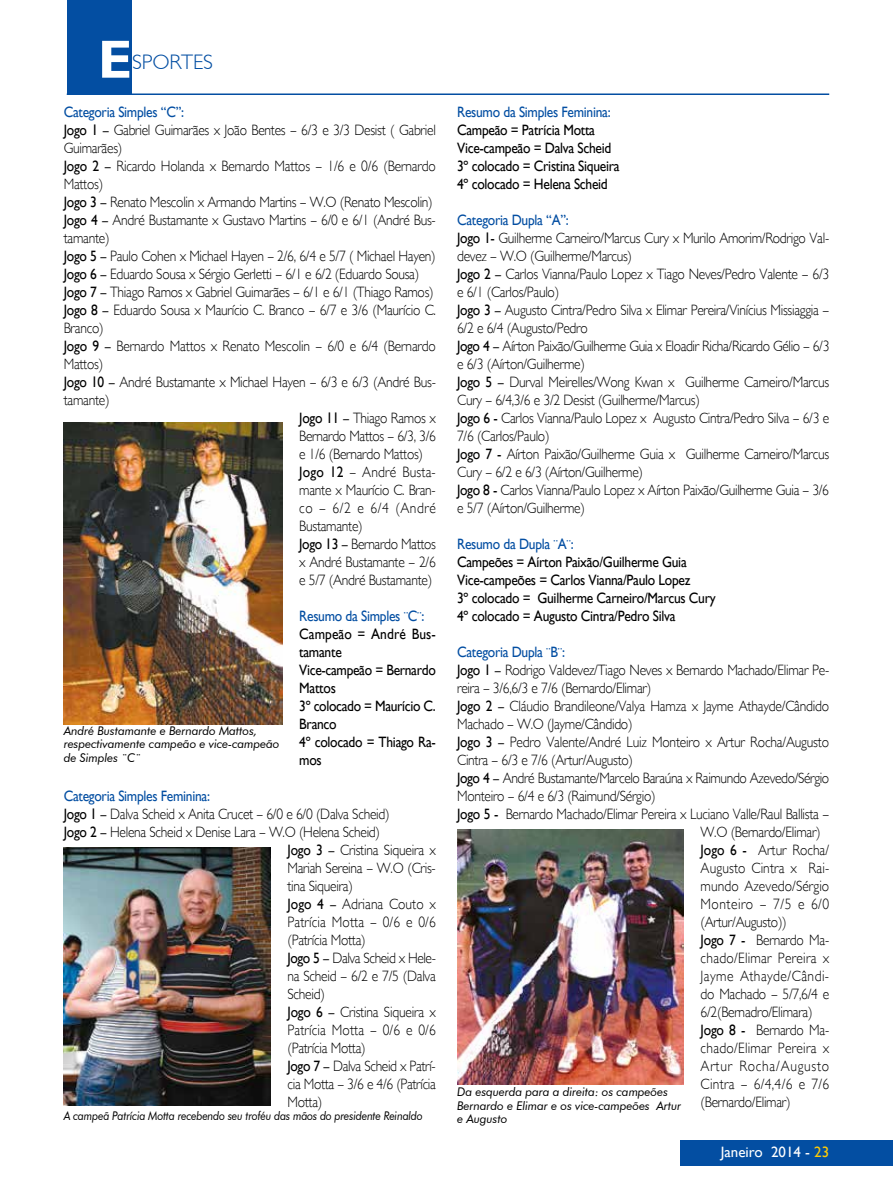
<style>
.page{position:relative;width:893px;height:1191px;background:#fff}
.page>*{position:absolute;margin:0;border:0;box-sizing:border-box;transform-origin:0 0}
.t1{font:700 54px "Gill Sans";color:#fff}
.t2{font:300 21px "Gill Sans";color:#034ea2}
.t3{font:300 15px/18px "Gill Sans";letter-spacing:-.02em;color:#000;scale:.9 1}
.t4{font:15px/18px "Gill Sans";letter-spacing:-.02em;color:#000;scale:.9 1}
.t5{font:15px "Gill Sans";letter-spacing:-.02em;color:#034ea2;scale:.9 1}
.t6{font:300 15px "Gill Sans";letter-spacing:.01em;color:#000;scale:.9 1}
.t7{font:300 15px "Gill Sans";letter-spacing:.02em;color:#000;scale:.9 1}
.t8{font:300 15px "Gill Sans";color:#000;scale:.9 1}
.t9{font:300 15px "Gill Sans";letter-spacing:.035em;color:#000;scale:.9 1}
.t10{font:300 15px "Gill Sans";letter-spacing:.005em;color:#000;scale:.9 1}
.t11{font:300 15px "Gill Sans";letter-spacing:.015em;color:#000;scale:.9 1}
.t12{font:300 15px "Gill Sans";letter-spacing:.055em;color:#000;scale:.9 1}
.t13{font:15px "Gill Sans";color:#fff}
.t14{font:italic 12px/13.5px "Futura BT";letter-spacing:-.01em;color:#000}
.t15{font:italic 12px "Futura BT";letter-spacing:-.01em;color:#000;scale:.9 1}
.s1{font-weight:400}
.s2{font-weight:400;color:#034ea2}
.s3{color:#ffcb05}
</style>
<div class="page">
<div style="left:680px;top:1140px;width:213px;height:25px;background:#034ea2"></div>
<div style="left:67px;top:0;width:65px;height:95px;background:#034ea2"></div>
<hr style="left:67px;top:93px;width:762px;height:2px;background:#034ea2">
<img style="left:64px;top:422px;width:218px;height:302px">
<img style="left:64px;top:847px;width:206px;height:258px">
<img style="left:457px;top:830px;width:227px;height:254px">
<h1 class="t1" style="left:98px;top:27px;width:29px">e</h1>
<h2 class="t2" style="left:132px;top:50px;width:13px">sportes</h2>
<p class="t5" style="left:64px;top:103px;width:135px">Categoria Simples “C”:</p>
<p class="t3" style="left:64px;top:121px;width:415px"><span class="s1">Jogo 1 –</span> Gabriel Guimarães x João Bentes – 6/3 e 3/3 Desist ( Gabriel</p>
<p class="t3" style="left:64px;top:139px;width:67px">Guimarães)</p>
<p class="t3" style="left:64px;top:157px;width:415px"><span class="s1">Jogo 2 –</span> Ricardo Holanda x Bernardo Mattos – 1/6 e 0/6 (Bernardo</p>
<p class="t3" style="left:64px;top:175px;width:45px">Mattos)</p>
<p class="t3" style="left:64px;top:193px;width:412px"><span class="s1">Jogo 3 –</span> Renato Mescolin x Armando Martins – W.O (Renato Mescolin)</p>
<p class="t3" style="left:64px;top:211px;width:415px"><span class="s1">Jogo 4 –</span> André Bustamante x Gustavo Martins – 6/0 e 6/1 (André Bus-</p>
<p class="t3" style="left:64px;top:229px;width:52px">tamante)</p>
<p class="t3" style="left:64px;top:247px;width:415px"><span class="s1">Jogo 5 –</span> Paulo Cohen x Michael Hayen – 2/6, 6/4 e 5/7 ( Michael Hayen)</p>
<p class="t3" style="left:64px;top:265px;width:397px"><span class="s1">Jogo 6 –</span> Eduardo Sousa x Sérgio Gerletti – 6/1 e 6/2 (Eduardo Sousa)</p>
<p class="t3" style="left:64px;top:283px;width:413px"><span class="s1">Jogo 7 –</span> Thiago Ramos x Gabriel Guimarães – 6/1 e 6/1 (Thiago Ramos)</p>
<p class="t3" style="left:64px;top:301px;width:415px"><span class="s1">Jogo 8 –</span> Eduardo Sousa x Maurício C. Branco – 6/7 e 3/6 (Maurício C.</p>
<p class="t3" style="left:64px;top:319px;width:46px">Branco)</p>
<p class="t3" style="left:64px;top:337px;width:415px"><span class="s1">Jogo 9 –</span> Bernardo Mattos x Renato Mescolin – 6/0 e 6/4 (Bernardo</p>
<p class="t3" style="left:64px;top:355px;width:45px">Mattos)</p>
<p class="t3" style="left:64px;top:373px;width:415px"><span class="s1">Jogo 10 –</span> André Bustamante x Michael Hayen – 6/3 e 6/3 (André Bus-</p>
<p class="t3" style="left:64px;top:391px;width:52px">tamante)</p>
<p class="t3" style="left:299px;top:409px;width:153px"><span class="s1">Jogo 11 –</span> Thiago Ramos x</p>
<p class="t3" style="left:299px;top:427px;width:153px">Bernardo Mattos – 6/3, 3/6</p>
<p class="t3" style="left:299px;top:445px;width:139px">e 1/6 (Bernardo Mattos)</p>
<p class="t11" style="left:299px;top:463px;width:153px"><span class="s1">Jogo 12</span> – André Busta-</p>
<p class="t3" style="left:299px;top:481px;width:153px">mante x Maurício C. Bran-</p>
<p class="t3" style="left:299px;top:499px;width:153px">co – 6/2 e 6/4 (André</p>
<p class="t3" style="left:299px;top:517px;width:72px">Bustamante)</p>
<p class="t3" style="left:299px;top:535px;width:153px"><span class="s1">Jogo 13 –</span> Bernardo Mattos</p>
<p class="t3" style="left:299px;top:553px;width:153px">x André Bustamante – 2/6</p>
<p class="t3" style="left:299px;top:571px;width:149px">e 5/7 (André Bustamante)</p>
<p class="t5" style="left:299px;top:607px;width:140px">Resumo da Simples ¨C¨:</p>
<p class="t4" style="left:299px;top:624px;width:153px">Campeão = André Bus&shy;tamante<br>Vice-campeão = Bernardo<br>Mattos<br>3º colocado = Maurício C.<br>Branco<br>4º colocado = Thiago Ra&shy;mos</p>
<p class="t5" style="left:64px;top:787px;width:164px">Categoria Simples Feminina:</p>
<p class="t3" style="left:64px;top:805px;width:364px"><span class="s1">Jogo 1 –</span> Dalva Scheid x Anita Crucet – 6/0 e 6/0 (Dalva Scheid)</p>
<p class="t3" style="left:64px;top:823px;width:353px"><span class="s1">Jogo 2 –</span> Helena Scheid x Denise Lara – W.O (Helena Scheid)</p>
<p class="t3" style="left:287px;top:841px;width:166px"><span class="s1">Jogo 3 –</span> Cristina Siqueira x</p>
<p class="t3" style="left:287px;top:859px;width:166px">Mariah Sereina – W.O (Cris-</p>
<p class="t3" style="left:287px;top:877px;width:74px">tina Siqueira)</p>
<p class="t8" style="left:287px;top:895px;width:166px"><span class="s1">Jogo 4 –</span> Adriana Couto x</p>
<p class="t6" style="left:287px;top:913px;width:166px">Patrícia Motta – 0/6 e 0/6</p>
<p class="t3" style="left:287px;top:931px;width:88px">(Patrícia Motta)</p>
<p class="t3" style="left:287px;top:949px;width:166px"><span class="s1">Jogo 5 –</span> Dalva Scheid x Hele-</p>
<p class="t3" style="left:287px;top:967px;width:166px">na Scheid – 6/2 e 7/5 (Dalva</p>
<p class="t3" style="left:287px;top:985px;width:43px">Scheid)</p>
<p class="t3" style="left:287px;top:1003px;width:166px"><span class="s1">Jogo 6 –</span> Cristina Siqueira x</p>
<p class="t6" style="left:287px;top:1021px;width:166px">Patrícia Motta – 0/6 e 0/6</p>
<p class="t3" style="left:287px;top:1039px;width:88px">(Patrícia Motta)</p>
<p class="t3" style="left:287px;top:1057px;width:166px"><span class="s1">Jogo 7 –</span> Dalva Scheid x Patrí-</p>
<p class="t3" style="left:287px;top:1075px;width:166px">cia Motta – 3/6 e 4/6 (Patrícia</p>
<p class="t3" style="left:287px;top:1093px;width:40px">Motta)</p>
<p class="t15" style="left:64px;top:1108px;width:400px">A campeã Patrícia Motta recebendo seu troféu das mãos do presidente Reinaldo</p>
<p class="t14" style="left:64px;top:723px;width:217px">André Bustamante e Bernardo Mattos, respectivamente campeão e vice-campeão de Simples ¨C¨</p>
<p class="t5" style="left:457px;top:103px;width:172px">Resumo da Simples Feminina:</p>
<p class="t4" style="left:457px;top:120px;width:182px">Campeão = Patrícia Motta<br>Vice-campeão = Dalva Scheid<br>3º colocado = Cristina Siqueira<br>4º colocado = Helena Scheid</p>
<p class="t3" style="left:457px;top:211px;width:415px"><span class="s2">Categoria Dupla “A”:<br></span><span class="s1">Jogo 1-</span> Guilherme Carneiro/Marcus Cury x Murilo Amorim/Rodrigo Val&shy;devez – W.O (Guilherme/Marcus)<br><span class="s1">Jogo 2 –</span> Carlos Vianna/Paulo Lopez x Tiago Neves/Pedro Valente – 6/3 e 6/1 (Carlos/Paulo)<br><span class="s1">Jogo 3 –</span> Augusto Cintra/Pedro Silva x Elimar Pereira/Vinícius Missiaggia – 6/2 e 6/4 (Augusto/Pedro<br><span class="s1">Jogo 4 –</span> Aírton Paixão/Guilherme Guia x Eloadir Richa/Ricardo Gélio – 6/3 e 6/3 (Aírton/Guilherme)<br><span class="s1">Jogo 5 –</span> Durval Meirelles/Wong Kwan x Guilherme Carneiro/Marcus Cury – 6/4,3/6 e 3/2 Desist (Guilherme/Marcus)<br><span class="s1">Jogo 6 -</span> Carlos Vianna/Paulo Lopez x Augusto Cintra/Pedro Silva – 6/3 e 7/6 (Carlos/Paulo)<br><span class="s1">Jogo 7 -</span> Aírton Paixão/Guilherme Guia x Guilherme Carneiro/Marcus Cury – 6/2 e 6/3 (Aírton/Guilherme)<br><span class="s1">Jogo 8 -</span> Carlos Vianna/Paulo Lopez x Aírton Paixão/Guilherme Guia – 3/6 e 5/7 (Aírton/Guilherme)</p>
<p class="t5" style="left:457px;top:535px;width:131px">Resumo da Dupla ¨A¨:</p>
<p class="t4" style="left:457px;top:552px;width:289px">Campeões = Aírton Paixão/Guilherme Guia Vice-campeões = Carlos Vianna/Paulo Lopez<br>3º colocado = Guilherme Carneiro/Marcus Cury 4º colocado = Augusto Cintra/Pedro Silva</p>
<p class="t5" style="left:457px;top:643px;width:121px">Categoria Dupla ¨B¨:</p>
<p class="t3" style="left:457px;top:661px;width:415px"><span class="s1">Jogo 1 –</span> Rodrigo Valdevez/Tiago Neves x Bernardo Machado/Elimar Pe-</p>
<p class="t3" style="left:457px;top:679px;width:217px">reira – 3/6,6/3 e 7/6 (Bernardo/Elimar)</p>
<p class="t3" style="left:457px;top:697px;width:415px"><span class="s1">Jogo 2 –</span> Cláudio Brandileone/Valya Hamza x Jayme Athayde/Cândido</p>
<p class="t3" style="left:457px;top:715px;width:196px">Machado – W.O (Jayme/Cândido)</p>
<p class="t3" style="left:457px;top:733px;width:415px"><span class="s1">Jogo 3 –</span> Pedro Valente/André Luiz Monteiro x Artur Rocha/Augusto</p>
<p class="t3" style="left:457px;top:751px;width:197px">Cintra – 6/3 e 7/6 (Artur/Augusto)</p>
<p class="t3" style="left:457px;top:769px;width:415px"><span class="s1">Jogo 4 –</span> André Bustamante/Marcelo Baraúna x Raimundo Azevedo/Sérgio</p>
<p class="t3" style="left:457px;top:787px;width:222px">Monteiro – 6/4 e 6/3 (Raimund/Sérgio)</p>
<p class="t3" style="left:457px;top:805px;width:415px"><span class="s1">Jogo 5 -</span> Bernardo Machado/Elimar Pereira x Luciano Valle/Raul Ballista –</p>
<p class="t3" style="left:701px;top:823px;width:135px">W.O (Bernardo/Elimar)</p>
<p class="t8" style="left:701px;top:841px;width:144px"><span class="s1">Jogo 6 -</span> Artur Rocha/</p>
<p class="t6" style="left:701px;top:859px;width:144px">Augusto Cintra x Rai-</p>
<p class="t10" style="left:701px;top:877px;width:144px">mundo Azevedo/Sérgio</p>
<p class="t9" style="left:701px;top:895px;width:144px">Monteiro – 7/5 e 6/0</p>
<p class="t3" style="left:701px;top:913px;width:97px">(Artur/Augusto))</p>
<p class="t3" style="left:701px;top:931px;width:144px"><span class="s1">Jogo 7 -</span> Bernardo Ma-</p>
<p class="t7" style="left:701px;top:949px;width:144px">chado/Elimar Pereira x</p>
<p class="t9" style="left:701px;top:967px;width:144px">Jayme Athayde/Cândi-</p>
<p class="t3" style="left:701px;top:985px;width:144px">do Machado – 5/7,6/4 e</p>
<p class="t3" style="left:701px;top:1003px;width:126px">6/2(Bernadro/Elimara)</p>
<p class="t3" style="left:701px;top:1021px;width:144px"><span class="s1">Jogo 8 -</span> Bernardo Ma-</p>
<p class="t7" style="left:701px;top:1039px;width:144px">chado/Elimar Pereira x</p>
<p class="t12" style="left:701px;top:1057px;width:144px">Artur Rocha/Augusto</p>
<p class="t3" style="left:701px;top:1075px;width:144px">Cintra – 6/4,4/6 e 7/6</p>
<p class="t3" style="left:701px;top:1093px;width:102px">(Bernardo/Elimar)</p>
<p class="t14" style="left:457px;top:1085px;width:226px">Da esquerda para a direita: os campeões<br>Bernardo e Elimar e os vice-campeões Artur e Augusto</p>
<p class="t13" style="left:721px;top:1143px;width:110px">Janeiro 2014 - <span class="s3">23</span></p>
</div>
